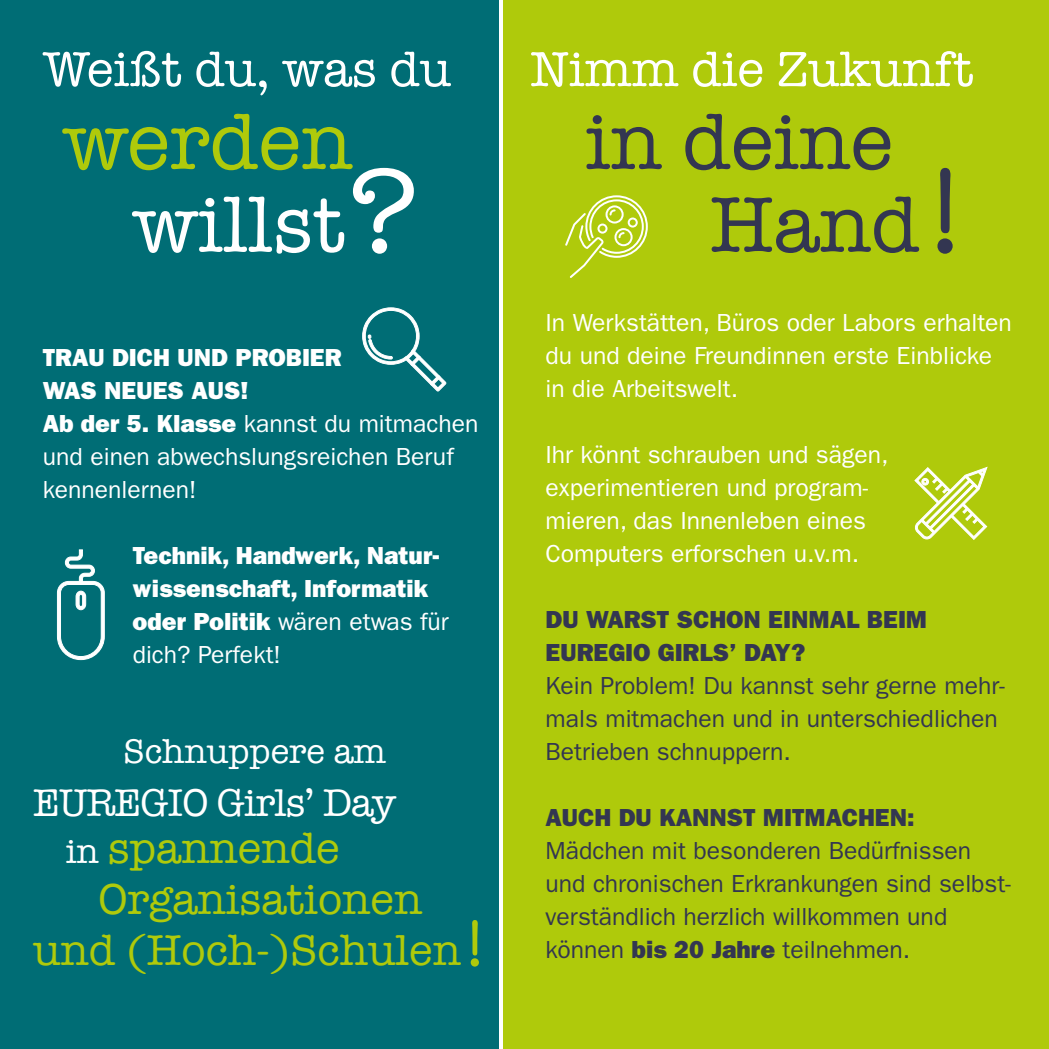
<style>
.page{position:relative;width:1049px;height:1049px;background:#fff}
.page>*{position:absolute;margin:0;border:0;box-sizing:border-box;transform-origin:0 0}
.t1{font:81px/82.8px "American Typewriter";color:#afca0b}
.t2{font:81px/82.8px "American Typewriter";color:#333651}
.t3{font:50.75px "American Typewriter";color:#fff}
.t4{font:44.5px "American Typewriter";color:#afca0b}
.t5{font:39.75px "American Typewriter";letter-spacing:-.02em;color:#fff}
.t6{font:35px "American Typewriter";color:#fff}
.t7{font:24.75px/33px "ITC Franklin Gothic Std";color:#fff}
.t8{font:24.75px/33px "ITC Franklin Gothic Std";color:#333651}
.t9{font:24.75px/33px "ITC Franklin Gothic Std Hvy";color:#fff}
.t10{font:24.75px/33px "ITC Franklin Gothic Std Hvy";color:#333651}
.s1{color:#fff}
.s2{font-size:121.5px;color:#fff}
.s3{font-family:"ITC Franklin Gothic Std Hvy"}
.s4{font-size:35px;color:#fff}
.s5{font-size:66px}
.s6{font-size:121.5px}
</style>
<div class="page">
<div style="left:503px;top:0;width:546px;height:1049px;background:#afca0b"></div>
<div style="left:0;top:0;width:499px;height:1049px;background:#006d75"></div>
<svg style="left:914px;top:466px;width:74px;height:74px"></svg>
<svg style="left:565px;top:195px;width:83px;height:83px"></svg>
<svg style="left:362px;top:308px;width:84px;height:83px"></svg>
<svg style="left:57px;top:550px;width:48px;height:110px"></svg>
<hr style="left:1048px;top:0;width:1px;height:1049px;background:#64bfb0">
<h2 class="t3" style="left:43px;top:30px;width:410px">Weißt du, was du</h2>
<h1 class="t1" style="left:133px;top:98px;width:287px;text-indent:-70px">werden <span class="s1">willst</span><span class="s2">?</span></h1>
<p class="t9" style="left:43px;top:341px;width:300px">TRAU DICH UND PROBIER<br>WAS NEUES AUS!</p>
<p class="t7" style="left:43px;top:408px;width:437px"><span class="s3">Ab der 5. Klasse</span> kannst du mitmachen und einen abwechslungsreichen Beruf kennenlernen!</p>
<p class="t9" style="left:133px;top:539px;width:308px">Technik, Handwerk, Natur&shy;wissenschaft, Informatik</p>
<p class="t7" style="left:133px;top:606px;width:318px"><span class="s3">oder Politik</span> wären etwas für dich? Perfekt!</p>
<h3 class="t6" style="left:123px;top:725px;width:264px">Schnuppere am</h3>
<h3 class="t5" style="left:33px;top:772px;width:364px">EUREGIO Girls’ Day</h3>
<h3 class="t4" style="left:66px;top:814px;width:275px"><span class="s4">in</span> spannende</h3>
<h3 class="t4" style="left:99px;top:865px;width:325px">Organisationen</h3>
<h3 class="t4" style="left:33px;top:917px;width:457px">und (Hoch-)Schulen<span class="s5">!</span></h3>
<h2 class="t3" style="left:530px;top:30px;width:445px">Nimm die Zukunft</h2>
<h1 class="t2" style="left:710px;top:98px;width:262px;text-indent:-125px">in deine<br>Hand<span class="s6">!</span></h1>
<p class="t7" style="left:545px;top:307px;width:468px">In Werkstätten, Büros oder Labors erhalten du und deine Freundinnen erste Einblicke in die Arbeitswelt.</p>
<p class="t7" style="left:545px;top:439px;width:345px">Ihr könnt schrauben und sägen, experimentieren und program&shy;mieren, das Innenleben eines<br>Computers erforschen u.v.m.</p>
<p class="t10" style="left:545px;top:603px;width:383px">DU WARST SCHON EINMAL BEIM<br>EUREGIO GIRLS’ DAY?</p>
<p class="t8" style="left:545px;top:670px;width:461px">Kein Problem! Du kannst sehr gerne mehr&shy;mals mitmachen und in unterschiedlichen<br>Betrieben schnuppern.</p>
<p class="t10" style="left:545px;top:801px;width:370px">AUCH DU KANNST MITMACHEN:</p>
<p class="t8" style="left:545px;top:835px;width:467px">Mädchen mit besonderen Bedürfnissen und chronischen Erkrankungen sind selbst&shy;verständlich herzlich willkommen und können <span class="s3">bis 20 Jahre</span> teilnehmen.</p>
</div>
